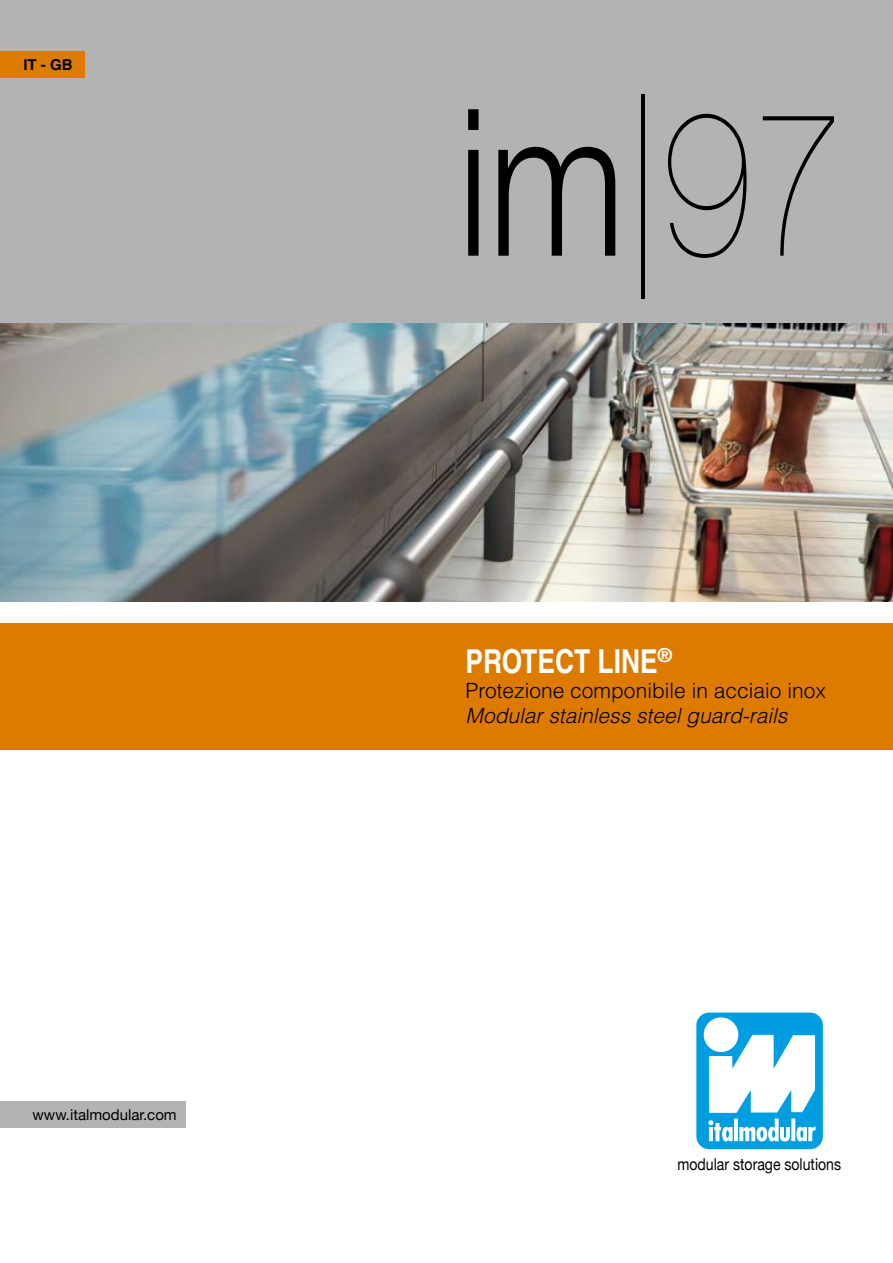
<style>
.page{position:relative;width:893px;height:1263px;background:#fff}
.page>*{position:absolute;margin:0;border:0;box-sizing:border-box;transform-origin:0 0}
.t1{font:200 205.05px "Helvetica Neue";color:#000;scale:.8 1}
.t2{font:700 33px "Helvetica";color:#fff;scale:.8 1}
.t3{font:300 21px "Helvetica";color:#000}
.t4{font:italic 300 21px "Helvetica";color:#000}
.t5{font:16.5px "Helvetica Neue";color:#000;scale:.86 1}
.t6{font:15px "Helvetica Neue";color:#000}
.t7{font:700 15px "Helvetica";color:#000}
.s1{font-weight:300}
</style>
<div class="page">
<div style="left:0;top:623px;width:893px;height:127px;background:#dd7a00"></div>
<div style="left:0;top:0;width:893px;height:602px;background:#b1b3b4"></div>
<img style="left:0;top:324px;width:893px;height:277px">
<div style="left:0;top:51px;width:84px;height:26px;background:#dd7a00"></div>
<div style="left:0;top:1101px;width:186px;height:27px;background:#b1b3b4"></div>
<svg style="left:696px;top:1012px;width:127px;height:137px"></svg>
<p class="t7" style="left:23px;top:56px;width:51px">IT - GB</p>
<p class="t6" style="left:33px;top:1105px;width:146px">www.italmodular.com</p>
<p class="t6" style="left:36px;top:1105px;width:146px">www.italmodular.com</p>
<h1 class="t1" style="left:458px;top:65px;width:484px"><span class="s1">im</span>|97</h1>
<h2 class="t2" style="left:466px;top:641px;width:259px">PROTECT LINE<sup>®</sup></h2>
<h3 class="t3" style="left:466px;top:677px;width:362px">Protezione componibile in acciaio inox</h3>
<h3 class="t4" style="left:466px;top:703px;width:323px">Modular stainless steel guard-rails</h3>
<p class="t5" style="left:677px;top:1154px;width:192px">modular storage solutions</p>
</div>
